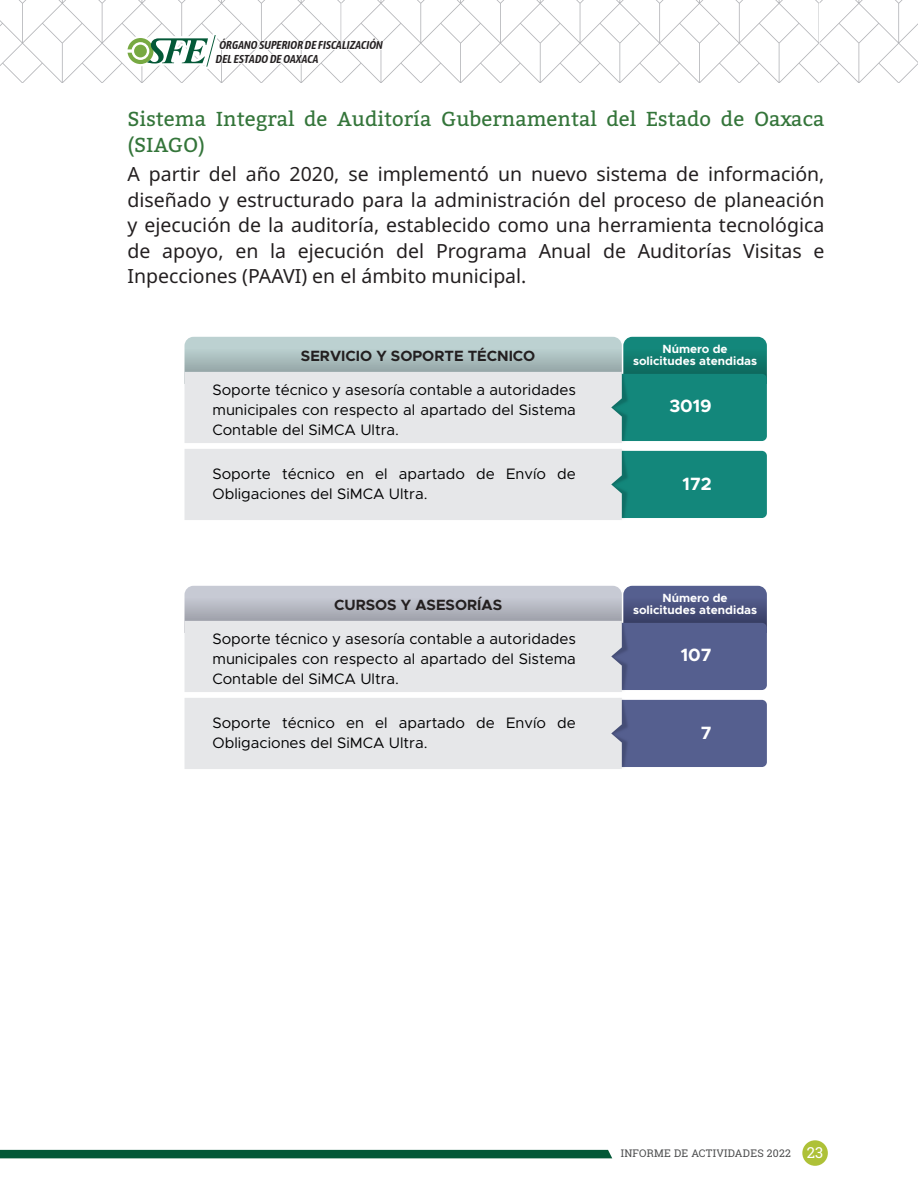
<style>
.page{position:relative;width:918px;height:1188px;background:#fff}
.page>*{position:absolute;margin:0;border:0;box-sizing:border-box;transform-origin:0 0}
.TITULO_3{font:20.25px/25.5px "Bitter";color:#34753a}
.t1{font:19.5px/25.5px "Noto Sans";color:#231f20;text-align:justify}
.t2{font:700 17.85px "Metropolis";color:#fff}
.t3{font:15.15px/20.2px "Metropolis";color:#000001;text-align:justify}
.t4{font:700 14.85px "Metropolis";color:#231f20}
.t5{font:700 11.85px/11.9px "Metropolis";color:#fff;text-align:center}
.t6{font:italic 600 11.4px/13.6px "Asap Condensed";color:#231f20}
.t7{font:10.5px "Roboto Slab";letter-spacing:.025em;color:#4b4c4d}
.s1{font-size:15px;color:#fff}
</style>
<div class="page">
<svg style="left:0;top:0;width:918px;height:83px"></svg>
<div style="left:802px;top:1140px;width:26px;height:26px;background:#aec137;border-radius:50%"></div>
<div style="left:0;top:1150px;width:612px;height:8px;background:#035837"></div>
<img style="left:555px;top:336px;width:126px;height:1px">
<svg style="left:185px;top:337px;width:582px;height:106px;background:#a7c6c5"></svg>
<div style="left:607px;top:451px;width:160px;height:67px;background:#13877b;border-radius:5px"></div>
<img style="left:555px;top:397px;width:126px;height:189px">
<div style="left:185px;top:449px;width:437px;height:71px;background:#e6e7e9"></div>
<svg style="left:185px;top:586px;width:582px;height:106px;background:#b8bbc9"></svg>
<div style="left:607px;top:700px;width:160px;height:67px;background:#555f8f;border-radius:5px"></div>
<img style="left:555px;top:646px;width:126px;height:122px">
<div style="left:185px;top:698px;width:437px;height:71px;background:#e6e7e9"></div>
<p class="t6" style="left:215px;top:38px;width:170px;text-indent:4px">ÓRGANO SUPERIOR DE FISCALIZACIÓN<br>DEL ESTADO DE OAXACA</p>
<p class="TITULO_3" style="left:128px;top:106px;width:698px">Sistema Integral de Auditoría Gubernamental del Estado de Oaxaca (SIAGO)</p>
<p class="t1" style="left:128px;top:162px;width:698px">A partir del año 2020, se implementó un nuevo sistema de información, diseñado y estructurado para la administración del proceso de planeación y ejecución de la auditoría, establecido como una herramienta tecnológica de apoyo, en la ejecución del Programa Anual de Auditorías Visitas e Inpecciones (PAAVI) en el ámbito municipal.</p>
<p class="t4" style="left:301px;top:346px;width:236px">SERVICIO Y SOPORTE TÉCNICO</p>
<p class="t5" style="left:633px;top:343px;width:126px">Número de solicitudes atendidas</p>
<p class="t2" style="left:669px;top:394px;width:44px">3019</p>
<p class="t3" style="left:212px;top:379px;width:365px">Soporte técnico y asesoría contable a autoridades municipales con respecto al apartado del Sistema Contable del SiMCA Ultra.</p>
<p class="t3" style="left:212px;top:464px;width:365px">Soporte técnico en el apartado de Envío de<br>Obligaciones del SiMCA Ultra.</p>
<p class="t2" style="left:683px;top:473px;width:31px">172</p>
<p class="t4" style="left:334px;top:595px;width:170px">CURSOS Y ASESORÍAS</p>
<p class="t5" style="left:633px;top:592px;width:126px">Número de solicitudes atendidas</p>
<p class="t2" style="left:681px;top:643px;width:32px">107</p>
<p class="t3" style="left:212px;top:628px;width:365px">Soporte técnico y asesoría contable a autoridades municipales con respecto al apartado del Sistema Contable del SiMCA Ultra.</p>
<p class="t3" style="left:212px;top:713px;width:365px">Soporte técnico en el apartado de Envío de<br>Obligaciones del SiMCA Ultra.</p>
<p class="t2" style="left:701px;top:722px;width:12px">7</p>
<p class="t7" style="left:621px;top:1146px;width:204px">INFORME DE ACTIVIDADES 2022 <span class="s1">23</span></p>
</div>
